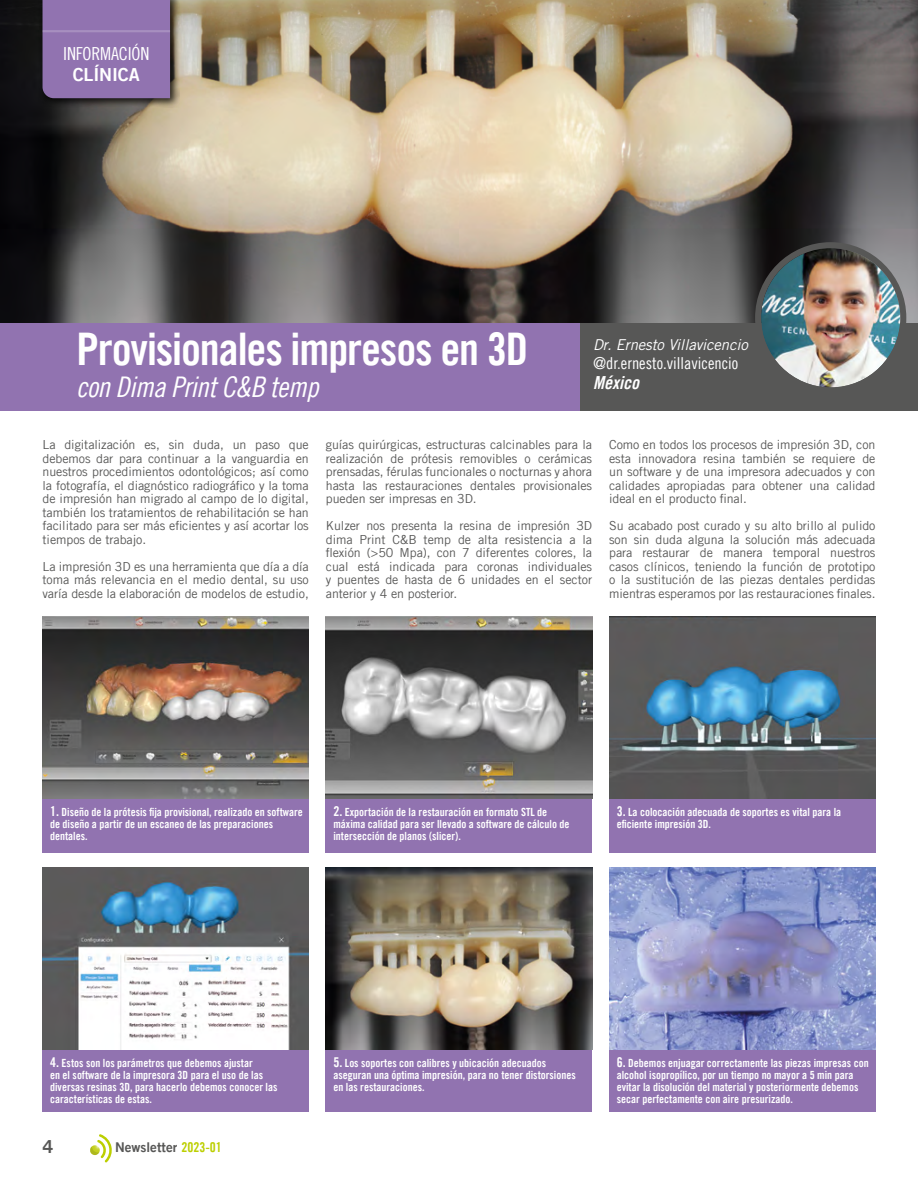
<style>
.page{position:relative;width:918px;height:1188px;background:#fff}
.page>*{position:absolute;margin:0;border:0;box-sizing:border-box;transform-origin:0 0}
.t1{font:45px "Trade Gothic LT Com Bd Cn 20";letter-spacing:-.025em;color:#fff}
.t2{font:28.5px "Trade Gothic LT Com Cn 18 Obl";letter-spacing:-.02em;color:#fff}
.t3{font:18px "Trade Gothic LT Com Cn 18";letter-spacing:-.01em;color:#fff}
.t4{font:18px "Trade Gothic LT Com Bd 2";letter-spacing:-.01em;color:#fff}
.t5{font:18px "Trade Gothic LT Com Bd Cn 20 Obl";color:#fff}
.t6{font:18px "Trade Gothic LT Com Bd 2";color:#575756}
.t7{font:16.5px "Trade Gothic LT Com Cn 18";color:#fff}
.t8{font:italic 15px "Trade Gothic LT Com";letter-spacing:-.01em;color:#fff}
.t9{font:13.5px "Trade Gothic LT Com Bd 2";color:#575756}
.t10{font:12.45px/13.5px "Trade Gothic LT Com";letter-spacing:-.005em;color:#575756;text-align:justify}
.t11{font:11.25px/12px "Trade Gothic LT Com Bd Cn 20";color:#fff}
.s1{font-size:13.5px}
.s2{font-family:"Trade Gothic LT Com Bd Cn 20";color:#bccf00}
</style>
<div class="page">
<svg style="left:90px;top:1134px;width:22px;height:28px"></svg>
<img style="left:0;top:0;width:918px;height:323px">
<div style="left:38px;top:0;width:142px;height:108px;background:#000;opacity:.55"></div>
<div style="left:43px;top:0;width:127px;height:98px;background:#9173b0"></div>
<hr style="left:43px;top:30px;width:127px;height:1px;background:#fff">
<hr style="left:43px;top:32px;width:127px;height:1px;background:#fff">
<div style="left:565px;top:323px;width:353px;height:87px;background:#575756"></div>
<div style="left:0;top:323px;width:580px;height:87px;background:#9173b0"></div>
<div style="left:43px;top:799px;width:266px;height:54px;background:#9173b0"></div>
<div style="left:43px;top:1050px;width:266px;height:61px;background:#9173b0"></div>
<div style="left:326px;top:799px;width:266px;height:54px;background:#9173b0"></div>
<div style="left:326px;top:1050px;width:266px;height:61px;background:#9173b0"></div>
<div style="left:609px;top:799px;width:266px;height:54px;background:#9173b0"></div>
<div style="left:609px;top:1050px;width:266px;height:61px;background:#9173b0"></div>
<img style="left:326px;top:868px;width:266px;height:182px">
<img style="left:609px;top:868px;width:266px;height:182px">
<img style="left:43px;top:616px;width:266px;height:183px">
<img style="left:326px;top:616px;width:266px;height:183px">
<img style="left:609px;top:616px;width:266px;height:183px">
<img style="left:43px;top:868px;width:266px;height:182px">
<img style="left:761px;top:248px;width:139px;height:139px;border-radius:70px">
<div style="left:755px;top:242px;width:151px;height:151px;border:6px solid #575756;border-radius:50%"></div>
<h3 class="t3" style="left:63px;top:43px;width:88px">INFORMACIÓN</h3>
<h3 class="t4" style="left:73px;top:64px;width:68px">CLÍNICA</h3>
<h1 class="t1" style="left:77px;top:322px;width:453px">Provisionales impresos en 3D</h1>
<h2 class="t2" style="left:77px;top:370px;width:244px">con Dima Print C&amp;B temp</h2>
<p class="t10" style="left:326px;top:438px;width:268px">guías quirúrgicas, estructuras calcinables para la realización de prótesis removibles o cerámicas prensadas, férulas funcionales o nocturnas y ahora hasta las restauraciones dentales provisionales pueden ser impresas en 3D.</p>
<p class="t10" style="left:326px;top:519px;width:268px">Kulzer nos presenta la resina de impresión 3D dima Print C&amp;B temp de alta resistencia a la flexión (&gt;50 Mpa), con 7 diferentes colores, la cual está indicada para coronas individuales y puentes de hasta de 6 unidades en el sector anterior y 4 en posterior.</p>
<p class="t8" style="left:593px;top:336px;width:156px">Dr. Ernesto Villavicencio</p>
<h3 class="t7" style="left:593px;top:354px;width:147px">@dr.ernesto.villavicencio</h3>
<h3 class="t5" style="left:593px;top:372px;width:47px">México</h3>
<p class="t10" style="left:609px;top:438px;width:268px">Como en todos los procesos de impresión 3D, con esta innovadora resina también se requiere de un software y de una impresora adecuados y con calidades apropiadas para obtener una calidad ideal en el producto final.</p>
<p class="t10" style="left:609px;top:519px;width:268px">Su acabado post curado y su alto brillo al pulido son sin duda alguna la solución más adecuada para restaurar de manera temporal nuestros casos clínicos, teniendo la función de prototipo o la sustitución de las piezas dentales perdidas mientras esperamos por las restauraciones finales.</p>
<p class="t10" style="left:43px;top:438px;width:268px">La digitalización es, sin duda, un paso que debemos dar para continuar a la vanguardia en nuestros procedimientos odontológicos; así como la fotografía, el diagnóstico radiográfico y la toma de impresión han migrado al campo de lo digital, también los tratamientos de rehabilitación se han facilitado para ser más eficientes y así acortar los tiempos de trabajo.</p>
<p class="t10" style="left:43px;top:559px;width:268px">La impresión 3D es una herramienta que día a día toma más relevancia en el medio dental, su uso varía desde la elaboración de modelos de estudio,</p>
<p class="t11" style="left:50px;top:806px;width:254px"><span class="s1">1.</span> Diseño de la prótesis fija provisional, realizado en software de diseño a partir de un escaneo de las preparaciones dentales.</p>
<p class="t11" style="left:333px;top:806px;width:238px"><span class="s1">2.</span> Exportación de la restauración en formato STL de máxima calidad para ser llevado a software de cálculo de intersección de planos (slicer).</p>
<p class="t11" style="left:617px;top:806px;width:226px"><span class="s1">3.</span> La colocación adecuada de soportes es vital para la eficiente impresión 3D.</p>
<p class="t11" style="left:50px;top:1057px;width:229px"><span class="s1">4.</span> Estos son los parámetros que debemos ajustar<br>en el software de la impresora 3D para el uso de las diversas resinas 3D, para hacerlo debemos conocer las características de estas.</p>
<h3 class="t6" style="left:43px;top:1135px;width:12px">4</h3>
<p class="t9" style="left:115px;top:1139px;width:108px">Newsletter <span class="s2">2023-01</span></p>
<p class="t11" style="left:333px;top:1057px;width:244px"><span class="s1">5.</span> Los soportes con calibres y ubicación adecuados aseguran una óptima impresión, para no tener distorsiones en las restauraciones.</p>
<p class="t11" style="left:617px;top:1057px;width:253px"><span class="s1">6.</span> Debemos enjuagar correctamente las piezas impresas con alcohol isopropílico, por un tiempo no mayor a 5 min para evitar la disolución del material y posteriormente debemos secar perfectamente con aire presurizado.</p>
</div>
